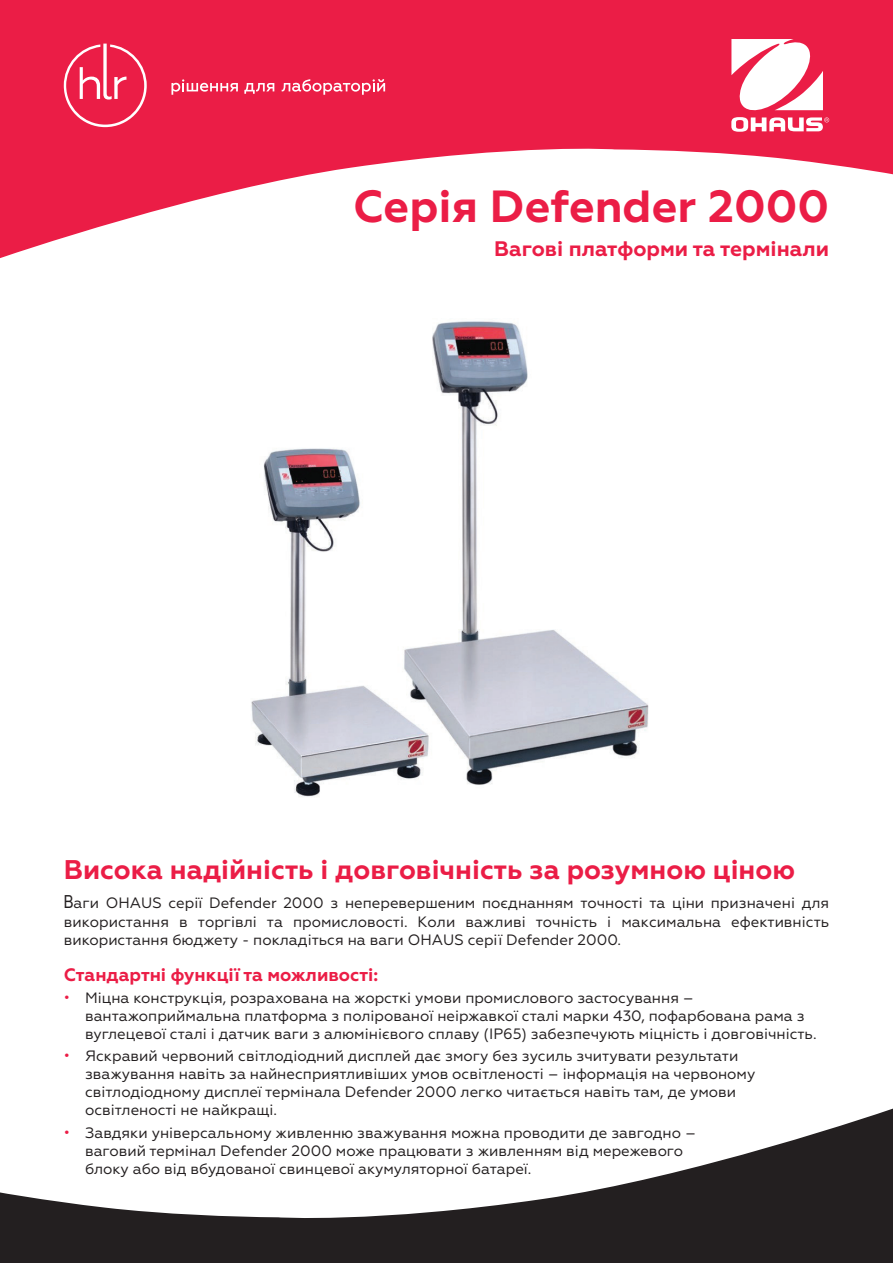
<style>
.page{position:relative;width:893px;height:1263px;background:#fff}
.page>*{position:absolute;margin:0;border:0;box-sizing:border-box;transform-origin:0 0}
.t1{font:700 45px "Geometria";color:#eb1d46}
.t2{font:700 27px "Geometria";color:#eb1d46}
.t3{font:700 21px "Geometria";color:#eb1d46}
.t4{font:700 18px "Geometria";color:#eb1d46}
.t5{font:15px/18px "Geometria";color:#231f20}
.s1{font-family:"Arial Narrow";font-size:18px}
.s2{color:#eb1d46}
</style>
<div class="page">
<svg style="left:0;top:0;width:893px;height:258px;fill:#eb1d46"></svg>
<svg style="left:0;top:1108px;width:893px;height:155px"></svg>
<svg style="left:731px;top:39px;width:98px;height:93px"></svg>
<svg style="left:64px;top:44px;width:83px;height:83px"></svg>
<svg style="left:171px;top:79px;width:67px;height:16px"></svg>
<svg style="left:244px;top:83px;width:30px;height:11px"></svg>
<svg style="left:282px;top:79px;width:103px;height:16px"></svg>
<img style="left:251px;top:321px;width:398px;height:476px">
<h1 class="t1" style="left:353px;top:180px;width:478px">Серія Defender 2000</h1>
<h3 class="t3" style="left:494px;top:236px;width:337px">Вагові платформи та термінали</h3>
<h2 class="t2" style="left:64px;top:853px;width:733px">Висока надійність і довговічність за розумною ціною</h2>
<p class="t5" style="left:64px;top:894px;width:767px;line-height:18.5px;text-align:justify"><span class="s1">В</span>аги OHAUS серії Defender 2000 з неперевершеним поєднанням точності та ціни призначені для використання в торгівлі та промисловості. Коли важливі точність і максимальна ефективність використання бюджету - покладіться на ваги OHAUS серії Defender 2000.</p>
<p class="t4" style="left:64px;top:964px;width:316px">Стандартні функції та можливості:</p>
<p class="t5" style="left:85px;top:989px;width:733px;text-indent:-21px"><span class="s2">•</span> Міцна конструкція, розрахована на жорсткі умови промислового застосування – вантажоприймальна платформа з полірованої неіржавкої сталі марки 430, пофарбована рама з вуглецевої сталі і датчик ваги з алюмінієвого сплаву (IP65) забезпечують міцність і довговічність.</p>
<p class="t5" style="left:85px;top:1047px;width:672px;text-indent:-21px"><span class="s2">•</span> Яскравий червоний світлодіодний дисплей дає змогу без зусиль зчитувати результати зважування навіть за найнесприятливіших умов освітленості – інформація на червоному світлодіодному дисплеї термінала Defender 2000 легко читається навіть там, де умови освітленості не найкращі.</p>
<p class="t5" style="left:85px;top:1123px;width:613px;text-indent:-21px"><span class="s2">•</span> Завдяки універсальному живленню зважування можна проводити де завгодно – ваговий термінал Defender 2000 може працювати з живленням від мережевого блоку або від вбудованої свинцевої акумуляторної батареї.</p>
</div>
